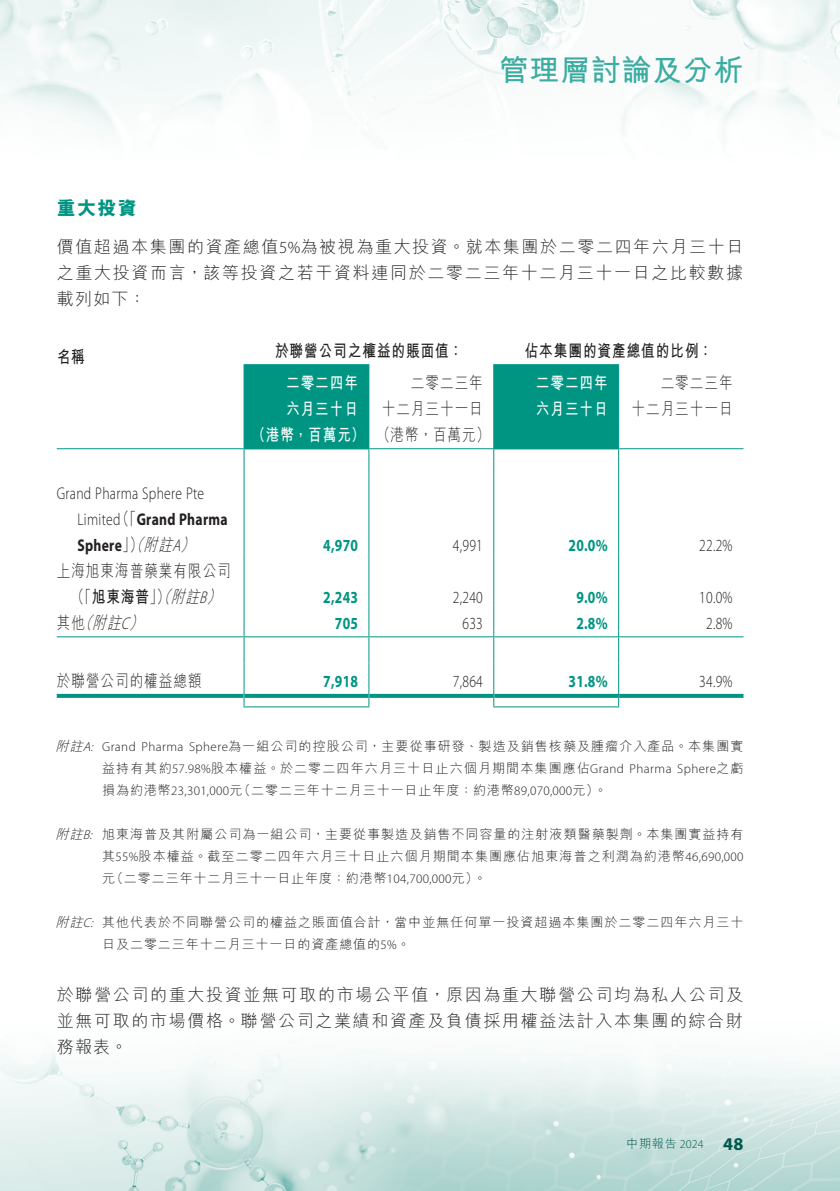
<style>
.page{position:relative;width:840px;height:1191px;background:#fff}
.page>*{position:absolute;margin:0;border:0;box-sizing:border-box;transform-origin:0 0}
.t1{font:700 30px "M Hei HK";letter-spacing:.02em;color:#3aaca1}
.t2{font:800 19px "M Hei HK";color:#009583}
.t3{font:700 18px "Myriad Pro";color:#00594d}
.t4{font:300 17px/26px "M Hei HK";letter-spacing:.095em;color:#231f20;text-align:justify}
.t5{font:300 17px/26px "Myriad Pro";letter-spacing:.02em;color:#231f20;scale:.8 1}
.t6{font:700 17px/26px "M Hei HK";letter-spacing:.07em;color:#fff;scale:.8 1}
.t7{font:300 17px "M Hei HK";letter-spacing:.07em;color:#231f20;scale:.8 1}
.t8{font:700 17px "Myriad Pro";letter-spacing:.02em;color:#009583;scale:.8 1}
.t9{font:700 17px "M Hei HK";letter-spacing:.07em;color:#231f20;scale:.8 1}
.t10{font:300 17px "M Hei HK";letter-spacing:.095em;color:#231f20;scale:.8 1}
.t11{font:italic 300 17px "M Hei HK";color:#231f20;scale:.8 1}
.t12{font:700 17px "Myriad Pro";letter-spacing:.02em;color:#231f20;scale:.8 1}
.t13{font:300 13px/22px "M Hei HK";letter-spacing:.08em;color:#231f20}
.t14{font:300 13px "Myriad Pro";letter-spacing:.02em;color:#231f20}
.t15{font:italic 300 13px "M Hei HK";color:#231f20}
.t16{font:italic 300 13px "Myriad Pro";color:#231f20}
.t17{font:300 12px "M Hei HK";color:#00594d}
.s1{font-family:"Myriad Pro"}
.s2{font-weight:300;color:#231f20}
.s3{font-family:"M Hei HK"}
.s4{font-weight:700}
.s5{font-family:"M Hei HK";font-weight:300}
.s6{font-family:"M Hei HK";font-weight:300;font-style:italic}
.s7{font-style:italic}
.s8{font-family:"Myriad Pro";font-style:italic}
</style>
<div class="page">
<img style="left:0;top:0;width:839px;height:1191px">
<hr style="left:243px;top:475px;width:1px;height:78px;background:#009583">
<hr style="left:368px;top:475px;width:1px;height:78px;background:#009583">
<hr style="left:243px;top:553px;width:1px;height:52px;background:#009583">
<hr style="left:368px;top:553px;width:1px;height:52px;background:#009583">
<svg style="left:243px;top:605px;width:1px;height:101px"></svg>
<svg style="left:368px;top:605px;width:1px;height:101px"></svg>
<hr style="left:243px;top:706px;width:126px;height:1px;background:#009583">
<hr style="left:493px;top:364px;width:125px;height:1px;background:#009583">
<hr style="left:493px;top:475px;width:1px;height:78px;background:#009583">
<hr style="left:617px;top:475px;width:1px;height:78px;background:#009583">
<hr style="left:493px;top:553px;width:1px;height:52px;background:#009583">
<hr style="left:617px;top:553px;width:1px;height:52px;background:#009583">
<svg style="left:493px;top:605px;width:1px;height:101px"></svg>
<hr style="left:493px;top:706px;width:125px;height:1px;background:#009583">
<hr style="left:243px;top:364px;width:126px;height:1px;background:#009583">
<svg style="left:243px;top:365px;width:375px;height:110px"></svg>
<svg style="left:617px;top:605px;width:1px;height:101px"></svg>
<hr style="left:57px;top:448px;width:186px;height:1px;background:#009583">
<hr style="left:244px;top:448px;width:124px;height:1px;background:#009583">
<hr style="left:369px;top:448px;width:124px;height:1px;background:#009583">
<hr style="left:494px;top:448px;width:123px;height:1px;background:#009583">
<hr style="left:618px;top:448px;width:125px;height:1px;background:#009583">
<hr style="left:57px;top:636px;width:186px;height:1px;background:#009583">
<hr style="left:244px;top:636px;width:124px;height:1px;background:#009583">
<hr style="left:369px;top:636px;width:124px;height:1px;background:#009583">
<hr style="left:494px;top:636px;width:123px;height:1px;background:#009583">
<hr style="left:618px;top:636px;width:125px;height:1px;background:#009583">
<svg style="left:57px;top:694px;width:186px;height:4px"></svg>
<svg style="left:244px;top:694px;width:124px;height:4px"></svg>
<svg style="left:369px;top:694px;width:124px;height:4px"></svg>
<svg style="left:494px;top:694px;width:123px;height:4px"></svg>
<svg style="left:618px;top:694px;width:125px;height:4px"></svg>
<h1 class="t1" style="left:498px;top:48px;width:246px">管理層討論及分析</h1>
<h2 class="t2" style="left:57px;top:199px;width:81px">重大投資</h2>
<h3 class="t4" style="left:57px;top:233px;width:687px">價值超過本集團的資產總值<span class="s1">5%</span>為被視為重大投資。就本集團於二零二四年六月三十日之重大投資而言，該等投資之若干資料連同於二零二三年十二月三十一日之比較數據載列如下：</h3>
<h3 class="t9" style="left:524px;top:338px;width:236px">佔本集團的資產總值的比例：</h3>
<h3 class="t9" style="left:275px;top:338px;width:236px">於聯營公司之權益的賬面值：</h3>
<h3 class="t9" style="left:57px;top:344px;width:37px">名稱</h3>
<h3 class="t6" style="left:286px;top:368px;width:91px">二零二四年</h3>
<h3 class="t10" style="left:410px;top:374px;width:91px">二零二三年</h3>
<h3 class="t6" style="left:535px;top:368px;width:91px">二零二四年</h3>
<h3 class="t10" style="left:660px;top:374px;width:91px">二零二三年</h3>
<h3 class="t7" style="left:381px;top:400px;width:128px">十二月三十一日</h3>
<h3 class="t6" style="left:252px;top:394px;width:298px;text-indent:34px">六月三十日<br>（港幣，百萬元） <span class="s2">（港幣，百萬元(</span></h3>
<h3 class="t6" style="left:535px;top:394px;width:91px">六月三十日</h3>
<h3 class="t7" style="left:631px;top:400px;width:128px">十二月三十一日</h3>
<h3 class="t5" style="left:116px;top:481px;width:141px;text-indent:-59px">Grand Pharma Sphere Pte<br><span class="s3">（「</span><span class="s4">Grand Pharma</span></h3>
<h3 class="t5" style="left:77px;top:507px;width:55px">Limited</h3>
<h3 class="t12" style="left:77px;top:534px;width:89px">Sphere<span class="s5">」）</span><span class="s6">（</span></h3>
<h3 class="t7" style="left:57px;top:562px;width:219px">上海旭東海普藥業有限公司</h3>
<h3 class="t11" style="left:180px;top:536px;width:24px">(</h3>
<h3 class="t11" style="left:143px;top:536px;width:53px">附註<span class="s1">A</span></h3>
<h3 class="t8" style="left:323px;top:534px;width:45px">4,970</h3>
<h3 class="t5" style="left:452px;top:533px;width:39px">4,991</h3>
<h3 class="t8" style="left:568px;top:534px;width:51px">20.0%</h3>
<h3 class="t5" style="left:698px;top:533px;width:43px">22.2%</h3>
<h3 class="t10" style="left:71px;top:588px;width:132px">（「<span class="s4">旭東海普</span>」）<span class="s7">（</span></h3>
<h3 class="t11" style="left:206px;top:588px;width:24px">(</h3>
<h3 class="t11" style="left:170px;top:588px;width:52px">附註<span class="s1">B</span></h3>
<h3 class="t8" style="left:323px;top:586px;width:45px">2,243</h3>
<h3 class="t5" style="left:452px;top:585px;width:39px">2,240</h3>
<h3 class="t8" style="left:576px;top:586px;width:41px">9.0%</h3>
<h3 class="t5" style="left:698px;top:585px;width:43px">10.0%</h3>
<h3 class="t11" style="left:78px;top:614px;width:24px">（</h3>
<h3 class="t11" style="left:129px;top:614px;width:24px">(</h3>
<h3 class="t10" style="left:57px;top:614px;width:98px">其他<span class="s7">附註</span><span class="s8">C</span></h3>
<h3 class="t8" style="left:334px;top:612px;width:30px">705</h3>
<h3 class="t5" style="left:462px;top:611px;width:27px">633</h3>
<h3 class="t8" style="left:576px;top:612px;width:41px">2.8%</h3>
<h3 class="t5" style="left:705px;top:611px;width:35px">2.8%</h3>
<h3 class="t7" style="left:57px;top:672px;width:183px">於聯營公司的權益總額</h3>
<h3 class="t8" style="left:323px;top:670px;width:45px">7,918</h3>
<h3 class="t5" style="left:452px;top:669px;width:39px">7,864</h3>
<h3 class="t8" style="left:568px;top:670px;width:51px">31.8%</h3>
<h3 class="t5" style="left:698px;top:669px;width:43px">34.9%</h3>
<p class="t13" style="left:90px;top:735px;width:654px"><span class="s8">:</span> <span class="s1">Grand Pharma Sphere</span>為一組公司的控股公司，主要從事研發、製造及銷售核藥及腫瘤介入產品。本集團實</p>
<p class="t15" style="left:55px;top:739px;width:40px">附註<span class="s1">A</span></p>
<p class="t15" style="left:55px;top:827px;width:39px">附註<span class="s1">B</span></p>
<p class="t16" style="left:89px;top:827px;width:8px">:</p>
<p class="t13" style="left:594px;top:757px;width:151px;text-indent:-491px">益持有其約<span class="s1">57.98%</span>股本權益。於二零二四年六月三十日止六個月期間本集團應佔<span class="s1">Grand Pharma Sphere</span>之虧。</p>
<p class="t13" style="left:238px;top:779px;width:362px">（二零二三年十二月三十一日止年度：約港幣<span class="s1">89,070,000</span>元(</p>
<p class="t14" style="left:102px;top:783px;width:142px"><span class="s3">損為約港幣</span>23,301,000<span class="s3">元</span></p>
<p class="t13" style="left:102px;top:823px;width:642px">旭東海普及其附屬公司為一組公司，主要從事製造及銷售不同容量的注射液類醫藥製劑。本集團實益持有</p>
<p class="t13" style="left:473px;top:845px;width:271px;text-indent:-371px">其<span class="s1">55%</span>股本權益。截至二零二四年六月三十日止六個月期間本集團應佔旭東海普之利潤為約港幣<span class="s1">46,690,000</span>。</p>
<p class="t13" style="left:110px;top:867px;width:369px">（二零二三年十二月三十一日止年度：約港幣<span class="s1">104,700,000</span>元(</p>
<p class="t13" style="left:102px;top:867px;width:14px">元</p>
<p class="t13" style="left:90px;top:911px;width:654px"><span class="s8">:</span> 其他代表於不同聯營公司的權益之賬面值合計，當中並無任何單一投資超過本集團於二零二四年六月三十</p>
<p class="t15" style="left:55px;top:915px;width:40px">附註<span class="s1">C</span></p>
<p class="t13" style="left:102px;top:933px;width:309px">日及二零二三年十二月三十一日的資產總值的<span class="s1">5%</span>。</p>
<h3 class="t4" style="left:57px;top:981px;width:687px">於聯營公司的重大投資並無可取的市場公平值，原因為重大聯營公司均為私人公司及並無可取的市場價格。聯營公司之業績和資產及負債採用權益法計入本集團的綜合財務報表。</h3>
<p class="t17" style="left:626px;top:1137px;width:79px">中期報告 <span class="s1">2024</span></p>
<h3 class="t3" style="left:722px;top:1132px;width:22px">48</h3>
</div>
